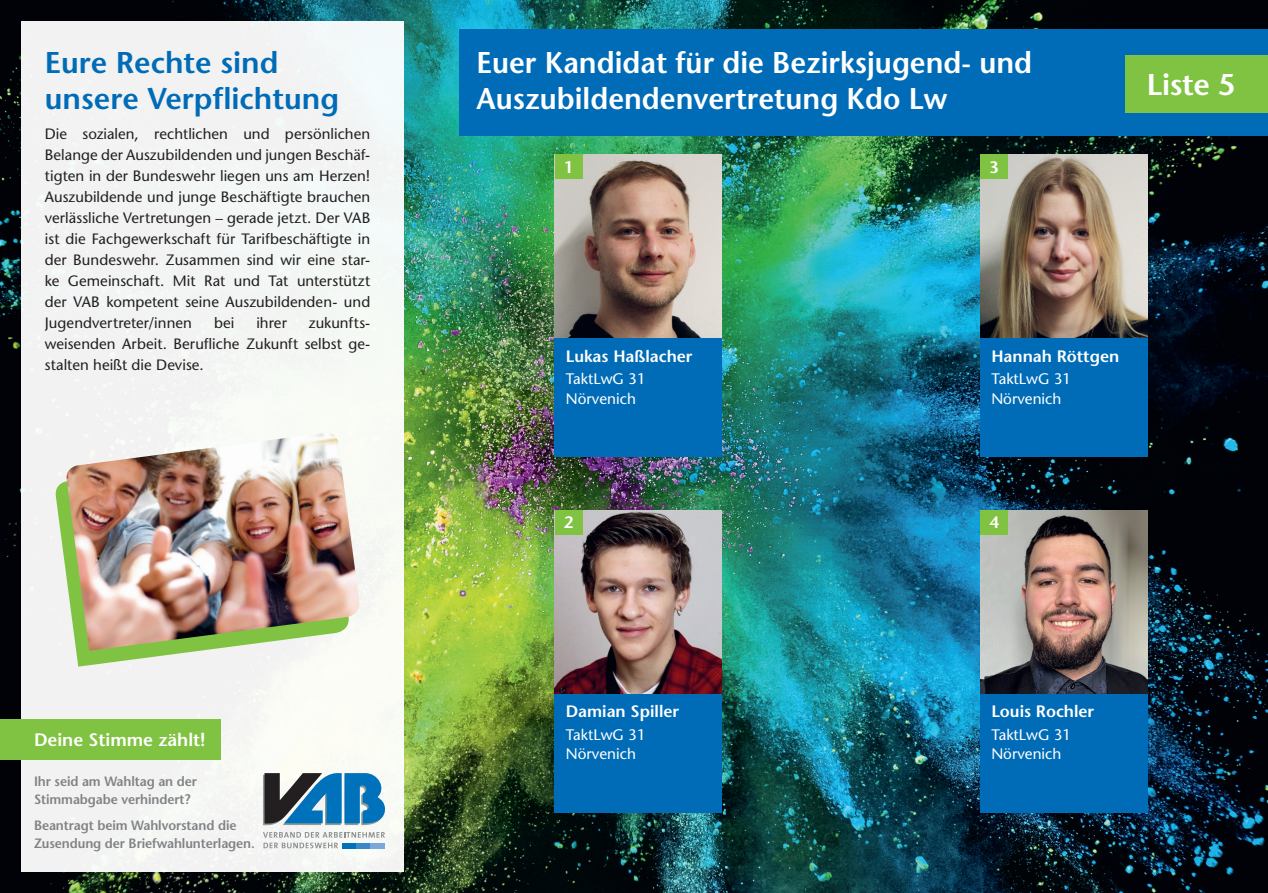
<style>
.page{position:relative;width:1268px;height:893px;background:#fff}
.page>*{position:absolute;margin:0;border:0;box-sizing:border-box;transform-origin:0 0}
.t1{font:600 30px/36px "Stone Sans Std";color:#fff;scale:.96 1}
.t2{font:600 30px/36px "Stone Sans Std";color:#006cb7}
.t3{font:600 30px "Stone Sans Std";color:#fff}
.t4{font:600 18px "Stone Sans Std";color:#fff}
.t5{font:600 16.5px "Stone Sans Std";color:#fff}
.t6{font:500 15.3px/19px "Stone Sans Std";color:#fff}
.t7{font:500 15px/21px "Stone Sans Std";letter-spacing:.005em;color:#231f20;text-align:justify}
.t8{font:600 13.5px/18px "Stone Sans Std";letter-spacing:-.005em;color:#808285;scale:.96 1}
</style>
<div class="page">
<div style="left:0;top:0;width:1267px;height:893px;background:#231f20;opacity:.75"></div>
<div style="left:21px;top:21px;width:383px;height:851px;background:#f2f4f3"></div>
<div style="left:459px;top:30px;width:808px;height:106px;background:#006cb7"></div>
<div style="left:1125px;top:55px;width:142px;height:57px;background:#80c342"></div>
<div style="left:0;top:719px;width:220px;height:41px;background:#80c342"></div>
<svg style="left:55px;top:481px;width:278px;height:186px"></svg>
<img style="left:66px;top:433px;width:295px;height:218px">
<svg style="left:263px;top:832px;width:122px;height:16px"></svg>
<svg style="left:263px;top:773px;width:122px;height:53px"></svg>
<img style="left:554px;top:155px;width:167px;height:184px">
<div style="left:554px;top:339px;width:167px;height:118px;background:#006cb7"></div>
<div style="left:554px;top:155px;width:28px;height:24px;background:#80c342"></div>
<img style="left:554px;top:510px;width:167px;height:184px">
<div style="left:554px;top:694px;width:167px;height:118px;background:#006cb7"></div>
<div style="left:554px;top:510px;width:28px;height:24px;background:#80c342"></div>
<img style="left:979px;top:155px;width:167px;height:184px">
<div style="left:979px;top:339px;width:167px;height:118px;background:#006cb7"></div>
<div style="left:979px;top:155px;width:28px;height:24px;background:#80c342"></div>
<img style="left:979px;top:510px;width:167px;height:184px">
<div style="left:979px;top:694px;width:167px;height:118px;background:#006cb7"></div>
<div style="left:979px;top:510px;width:28px;height:24px;background:#80c342"></div>
<h1 class="t2" style="left:45px;top:45px;width:296px">Eure Rechte sind unsere Verpflichtung</h1>
<p class="t7" style="left:45px;top:123px;width:327px">Die sozialen, rechtlichen und persönlichen Belange der Auszubildenden und jungen Beschäf&shy;tigten in der Bundeswehr liegen uns am Herzen!<br>Auszubildende und junge Beschäftigte brauchen verlässliche Vertretungen – gerade jetzt. Der VAB ist die Fachgewerkschaft für Tarifbeschäftigte in der Bundeswehr. Zusammen sind wir eine star&shy;ke Gemeinschaft. Mit Rat und Tat unterstützt der VAB kompetent seine Auszubildenden- und Jugendvertreter/innen</p>
<p class="t7" style="left:45px;top:312px;width:327px;text-indent:264px">zukunfts&shy;weisenden Arbeit. Berufliche Zukunft selbst ge&shy;stalten heißt die Devise.</p>
<p class="t7" style="left:214px;top:312px;width:22px">bei</p>
<p class="t7" style="left:256px;top:312px;width:32px">ihrer</p>
<p class="t4" style="left:34px;top:729px;width:173px">Deine Stimme zählt!</p>
<p class="t8" style="left:34px;top:772px;width:171px">Ihr seid am Wahltag an der<br>Stimmabgabe verhindert?</p>
<p class="t8" style="left:34px;top:817px;width:231px">Beantragt beim Wahlvorstand die<br>Zusendung der Briefwahlunterlagen.</p>
<h1 class="t1" style="left:476px;top:45px;width:580px">Euer Kandidat für die Bezirksjugend- und<br>Auszubildendenvertretung Kdo Lw</h1>
<p class="t5" style="left:563px;top:157px;width:11px">1</p>
<p class="t5" style="left:989px;top:157px;width:11px">3</p>
<h1 class="t3" style="left:1146px;top:66px;width:90px">Liste 5</h1>
<p class="t5" style="left:565px;top:346px;width:128px">Lukas Haßlacher</p>
<p class="t6" style="left:565px;top:370px;width:81px">TaktLwG 31<br>Nörvenich</p>
<p class="t5" style="left:563px;top:513px;width:11px">2</p>
<p class="t5" style="left:991px;top:346px;width:129px">Hannah Röttgen</p>
<p class="t6" style="left:991px;top:370px;width:81px">TaktLwG 31<br>Nörvenich</p>
<p class="t5" style="left:989px;top:513px;width:11px">4</p>
<p class="t5" style="left:565px;top:701px;width:115px">Damian Spiller</p>
<p class="t6" style="left:565px;top:725px;width:81px">TaktLwG 31<br>Nörvenich</p>
<p class="t5" style="left:991px;top:701px;width:104px">Louis Rochler</p>
<p class="t6" style="left:991px;top:725px;width:81px">TaktLwG 31<br>Nörvenich</p>
</div>
